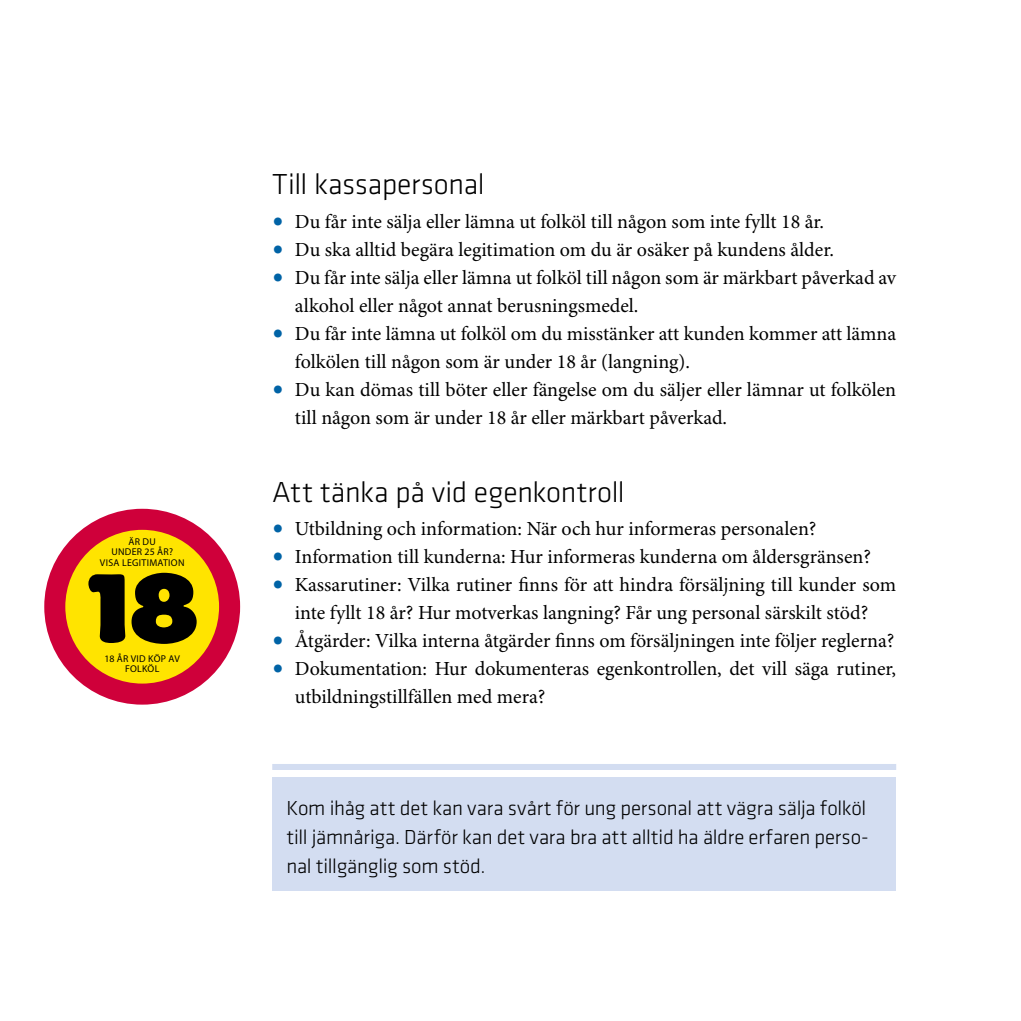
<style>
.page{position:relative;width:1021px;height:1021px;background:#fff}
.page>*{position:absolute;margin:0;border:0;box-sizing:border-box;transform-origin:0 0}
.t1{font:300 30px "Klavika";letter-spacing:-.01em;color:#000}
.t2{font:300 21px/29px "Klavika";letter-spacing:-.015em;color:#000;text-align:justify}
.t3{font:20px/28px "Minion Pro";color:#000}
.t4{font:9.8px/10.2px "Myriad Pro";letter-spacing:.03em;color:#000;text-align:center}
.s1{font-size:30px;color:#0063a6}
</style>
<div class="page">
<div style="left:272px;top:777px;width:624px;height:113px;background:#d3ddf1"></div>
<div style="left:272px;top:764px;width:624px;height:6px;background:#d3ddf1"></div>
<svg style="left:55px;top:519px;width:174px;height:175px;background:#f5b50b"></svg>
<div style="left:44px;top:509px;width:196px;height:195px;border:21px solid #cf003a;border-radius:50%"></div>
<svg style="left:88px;top:572px;width:109px;height:72px;background:#544b00"></svg>
<p class="t4" style="left:100px;top:536px;width:86px">ÄR DU<br>UNDER 25 ÅR?<br>VISA LEGITIMATION</p>
<p class="t4" style="left:104px;top:653px;width:77px">18 ÅR VID KÖP AV<br>FOLKÖL</p>
<h1 class="t1" style="left:272px;top:168px;width:214px">Till kassapersonal</h1>
<p class="t3" style="left:272px;top:208px;width:553px"><span class="s1">•</span> Du får inte sälja eller lämna ut folköl till någon som inte fyllt 18 år.</p>
<p class="t3" style="left:272px;top:236px;width:563px"><span class="s1">•</span> Du ska alltid begära legitimation om du är osäker på kundens ålder.</p>
<p class="t3" style="left:295px;top:264px;width:602px;text-indent:-23px"><span class="s1">•</span> Du får inte sälja eller lämna ut folköl till någon som är märkbart påverkad av alkohol eller något annat berusningsmedel.</p>
<p class="t3" style="left:295px;top:320px;width:602px;text-indent:-23px"><span class="s1">•</span> Du får inte lämna ut folköl om du misstänker att kunden kommer att lämna folkölen till någon som är under 18 år (langning).</p>
<p class="t3" style="left:295px;top:376px;width:602px;text-indent:-23px"><span class="s1">•</span> Du kan dömas till böter eller fängelse om du säljer eller lämnar ut folkölen till någon som är under 18 år eller märkbart påverkad.</p>
<h1 class="t1" style="left:272px;top:475px;width:354px">Att tänka på vid egenkontroll</h1>
<p class="t3" style="left:272px;top:516px;width:546px"><span class="s1">•</span> Utbildning och information: När och hur informeras personalen?</p>
<p class="t3" style="left:272px;top:544px;width:600px"><span class="s1">•</span> Information till kunderna: Hur informeras kunderna om åldersgränsen?</p>
<p class="t3" style="left:272px;top:572px;width:625px;text-align:center"><span class="s1">•</span> Kassarutiner: Vilka rutiner finns för att hindra försäljning till kunder som inte fyllt 18 år? Hur motverkas langning? Får ung personal särskilt stöd?</p>
<p class="t3" style="left:272px;top:628px;width:623px"><span class="s1">•</span> Åtgärder: Vilka interna åtgärder finns om försäljningen inte följer reglerna?</p>
<p class="t3" style="left:295px;top:656px;width:602px;text-indent:-23px"><span class="s1">•</span> Dokumentation: Hur dokumenteras egenkontrollen, det vill säga rutiner, utbildningstillfällen med mera?</p>
<p class="t2" style="left:286px;top:794px;width:584px">Kom ihåg att det kan vara svårt för ung personal att vägra sälja folköl till jämnåriga. Därför kan det vara bra att alltid ha äldre erfaren perso&shy;nal tillgänglig som stöd.</p>
</div>
